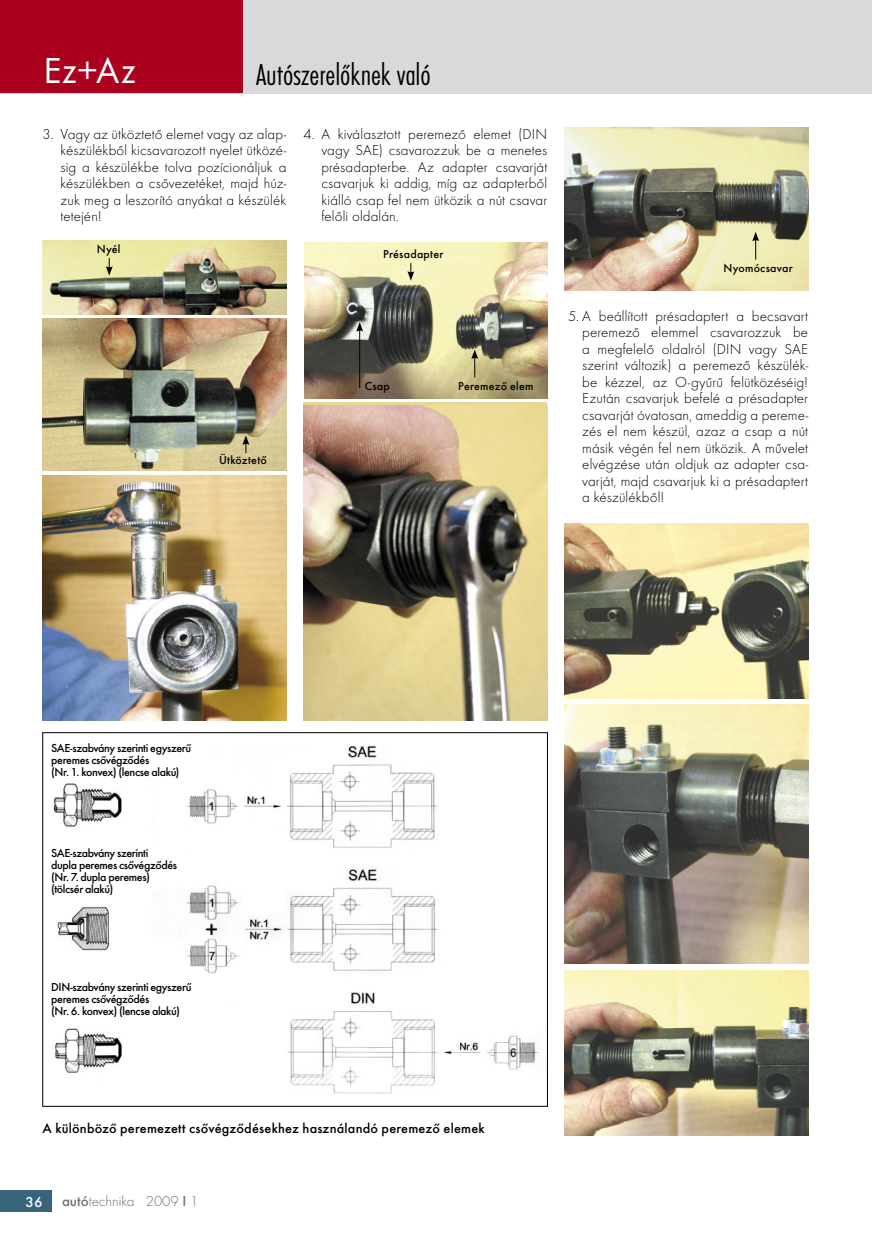
<style>
.page{position:relative;width:872px;height:1246px;background:#fff}
.page>*{position:absolute;margin:0;border:0;box-sizing:border-box;transform-origin:0 0}
.alcim{font:37.5px "Futura TOT Boo";color:#fff}
.felcim{font:31.5px "Futura TOT Lig Con";letter-spacing:-.005em;color:#000}
.szöveg{font:300 15px/16.5px "Futura TOT";letter-spacing:.005em;color:#000;text-align:justify}
.t1{font:300 15px "Futura TOT";color:#707172}
.t2{font:500 15px "Futura TOT";color:#fff}
.kepalairas{font:500 14.25px "Futura TOT";letter-spacing:.015em;color:#000}
.szöveg-2{font:500 12px/12px "Futura TOT";letter-spacing:-.03em;color:#000}
.szöveg-3{font:500 12px "Futura TOT";letter-spacing:.02em;color:#000}
.s1{font-weight:500}
</style>
<div class="page">
<div style="left:0;top:1191px;width:51px;height:21px;background:#38647c"></div>
<div style="left:0;top:0;width:872px;height:94px;background:#d8d9da"></div>
<div style="left:0;top:0;width:242px;height:93px;background:#ab011e"></div>
<img style="left:53px;top:745px;width:486px;height:349px">
<img style="left:43px;top:240px;width:243px;height:75px">
<img style="left:43px;top:319px;width:243px;height:152px">
<img style="left:43px;top:475px;width:243px;height:246px">
<img style="left:304px;top:242px;width:243px;height:156px">
<img style="left:303px;top:406px;width:244px;height:314px">
<img style="left:564px;top:128px;width:244px;height:163px">
<img style="left:564px;top:971px;width:244px;height:164px">
<img style="left:564px;top:523px;width:244px;height:176px">
<img style="left:564px;top:705px;width:244px;height:259px">
<svg style="left:106px;top:258px;width:7px;height:18px"></svg>
<svg style="left:407px;top:263px;width:7px;height:18px"></svg>
<hr style="left:359px;top:329px;width:1px;height:59px;background:#000">
<svg style="left:356px;top:322px;width:7px;height:10px"></svg>
<svg style="left:471px;top:350px;width:7px;height:27px"></svg>
<svg style="left:752px;top:232px;width:7px;height:28px"></svg>
<svg style="left:242px;top:435px;width:7px;height:18px"></svg>
<p class="alcim" style="left:43px;top:48px;width:94px">Ez+Az</p>
<p class="felcim" style="left:256px;top:56px;width:176px">Autószerelőknek való</p>
<p class="szöveg" style="left:61px;top:126px;width:227px;text-indent:-18px">3. Vagy az ütköztető elemet vagy az alap&shy;készülékből kicsavarozott nyelet ütközé&shy;sig a készülékbe tolva pozícionáljuk a készülékben a csővezetéket, majd húz&shy;zuk meg a leszorító anyákat a készülék tetején!</p>
<p class="szöveg" style="left:321px;top:126px;width:227px;text-indent:-18px">4. A kiválasztott peremező elemet (DIN vagy SAE) csavarozzuk be a menetes présadapterbe. Az adapter csavarját csavarjuk ki addig, míg az adapterből kiálló csap fel nem ütközik a nút csavar felőli oldalán.</p>
<p class="szöveg-2" style="left:97px;top:243px;width:25px">Nyél</p>
<p class="szöveg-3" style="left:383px;top:247px;width:62px">Présadapter</p>
<p class="szöveg-3" style="left:219px;top:453px;width:49px">Ütköztető</p>
<p class="szöveg-2" style="left:365px;top:380px;width:27px">Csap</p>
<p class="szöveg-3" style="left:458px;top:379px;width:77px">Peremező elem</p>
<p class="szöveg-3" style="left:723px;top:261px;width:71px">Nyomócsavar</p>
<p class="szöveg" style="left:582px;top:308px;width:227px;text-indent:-14px">5. A beállított présadaptert a becsavart peremező elemmel csavarozzuk be a megfelelő oldalról (DIN vagy SAE szerint változik) a peremező készülék&shy;be kézzel, az O-gyűrű felütközéséig!<br>Ezután csavarjuk befelé a présadapter csavarját óvatosan, ameddig a pereme&shy;zés el nem készül, azaz a csap a nút másik végén fel nem ütközik. A művelet elvégzése után oldjuk az adapter csa&shy;varját, majd csavarjuk ki a présadaptert a készülékből!</p>
<p class="szöveg-2" style="left:51px;top:742px;width:142px">SAE-szabvány szerinti egyszerű peremes csővégződés</p>
<p class="szöveg-2" style="left:51px;top:766px;width:130px">(Nr. 1. konvex) (lencse alakú)</p>
<p class="szöveg-2" style="left:51px;top:846px;width:99px">SAE-szabvány szerinti</p>
<p class="szöveg-2" style="left:51px;top:858px;width:127px">dupla peremes csővégződés</p>
<p class="szöveg-2" style="left:51px;top:870px;width:100px">(Nr. 7. dupla peremes)</p>
<p class="szöveg-2" style="left:51px;top:882px;width:64px">(tölcsér alakú)</p>
<p class="szöveg-2" style="left:51px;top:981px;width:142px">DIN-szabvány szerinti egyszerű peremes csővégződés</p>
<p class="szöveg-2" style="left:51px;top:1005px;width:130px">(Nr. 6. konvex) (lencse alakú)</p>
<p class="kepalairas" style="left:43px;top:1120px;width:444px">A különböző peremezett csővégződésekhez használandó peremező elemek</p>
<p class="t2" style="left:26px;top:1193px;width:19px">36</p>
<p class="t1" style="left:62px;top:1193px;width:138px"><span class="s1">autó</span>technika 2009 <span class="s1">I</span> 1</p>
</div>
